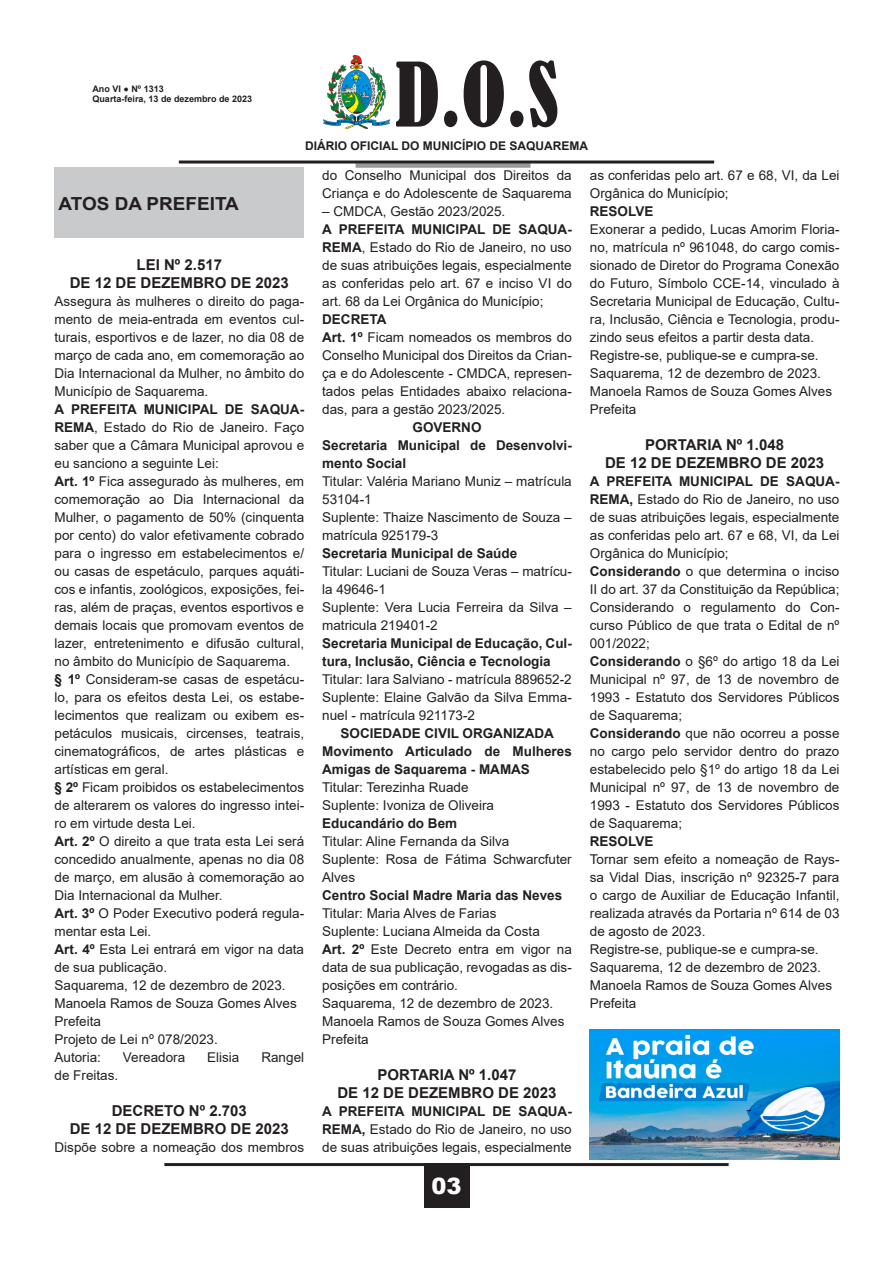
<style>
.page{position:relative;width:893px;height:1263px;background:#fff}
.page>*{position:absolute;margin:0;border:0;box-sizing:border-box;transform-origin:0 0}
.t1{font:condensed 82.5px "Bernard";color:#231f20}
.t2{font:900 22.5px "Arial";color:#fff}
.t3{font:700 18px "Arial";color:#231f20;scale:1.05 1}
.t4{font:700 15px "Arial";color:#231f20}
.t5{font:13.5px/18px "Arial";color:#231f20;text-align:justify}
.t6{font:700 13.5px/18px "Arial";color:#231f20}
.t7{font:700 12px "Arial";color:#231f20}
.t8{font:700 9px/10.8px "Arial";color:#231f20}
.s1{font-weight:700}
</style>
<div class="page">
<hr style="left:164px;top:1163px;width:565px;height:3px;background:#231f20">
<div style="left:424px;top:1163px;width:45px;height:45px;background:#231f20"></div>
<img style="left:324px;top:55px;width:65px;height:73px">
<div style="left:356px;top:163px;width:174px;height:5px;background:#97999c"></div>
<hr style="left:179px;top:161px;width:535px;height:3px;background:#231f20">
<div style="left:54px;top:168px;width:250px;height:70px;background:#c9cacc"></div>
<img style="left:590px;top:1029px;width:249px;height:131px">
<p class="t8" style="left:92px;top:83px;width:161px">Ano VI ● Nº 1313<br>Quarta-feira, 13 de dezembro de 2023</p>
<h1 class="t1" style="left:395px;top:47px;width:165px">D.O.S</h1>
<p class="t7" style="left:305px;top:137px;width:285px">DIÁRIO OFICIAL DO MUNICÍPIO DE SAQUAREMA</p>
<p class="t3" style="left:59px;top:190px;width:173px">ATOS DA PREFEITA</p>
<p class="t4" style="left:137px;top:254px;width:87px">LEI Nº 2.517</p>
<p class="t4" style="left:70px;top:272px;width:221px">DE 12 DE DEZEMBRO DE 2023</p>
<p class="t5" style="left:55px;top:292px;width:251px">Assegura às mulheres o direito do paga&shy;mento de meia-entrada em eventos cul&shy;turais, esportivos e de lazer, no dia 08 de março de cada ano, em comemoração ao Dia Internacional da Mulher, no âmbito do Município de Saquarema.</p>
<p class="t5" style="left:55px;top:400px;width:251px"><span class="s1">A PREFEITA MUNICIPAL DE SAQUA-REMA</span>, Estado do Rio de Janeiro. Faço saber que a Câmara Municipal aprovou e eu sanciono a seguinte Lei:</p>
<p class="t5" style="left:55px;top:472px;width:251px"><span class="s1">Art. 1º</span> Fica assegurado às mulheres, em comemoração ao Dia Internacional da Mulher, o pagamento de 50% (cinquenta por cento) do valor efetivamente cobrado para o ingresso em estabelecimentos e/ ou casas de espetáculo, parques aquáti&shy;cos e infantis, zoológicos, exposições, fei&shy;ras, além de praças, eventos esportivos e demais locais que promovam eventos de lazer, entretenimento e difusão cultural, no âmbito do Município de Saquarema.</p>
<p class="t5" style="left:55px;top:670px;width:251px"><span class="s1">§ 1º</span> Consideram-se casas de espetácu&shy;lo, para os efeitos desta Lei, os estabe&shy;lecimentos que realizam ou exibem es&shy;petáculos musicais, circenses, teatrais, cinematográficos, de artes plásticas e artísticas em geral.</p>
<p class="t5" style="left:55px;top:778px;width:251px"><span class="s1">§ 2º</span> Ficam proibidos os estabelecimentos de alterarem os valores do ingresso intei&shy;ro em virtude desta Lei.</p>
<p class="t5" style="left:55px;top:832px;width:251px"><span class="s1">Art. 2º</span> O direito a que trata esta Lei será concedido anualmente, apenas no dia 08 de março, em alusão à comemoração ao Dia Internacional da Mulher.</p>
<p class="t5" style="left:55px;top:904px;width:251px"><span class="s1">Art. 3º</span> O Poder Executivo poderá regula&shy;mentar esta Lei.</p>
<p class="t5" style="left:55px;top:940px;width:251px"><span class="s1">Art. 4º</span> Esta Lei entrará em vigor na data de sua publicação.</p>
<p class="t5" style="left:55px;top:976px;width:233px">Saquarema, 12 de dezembro de 2023.</p>
<p class="t5" style="left:55px;top:994px;width:244px">Manoela Ramos de Souza Gomes Alves</p>
<p class="t5" style="left:55px;top:1012px;width:48px">Prefeita</p>
<p class="t5" style="left:55px;top:1030px;width:165px">Projeto de Lei nº 078/2023.</p>
<p class="t5" style="left:55px;top:1048px;width:48px">Autoria:</p>
<p class="t5" style="left:123px;top:1048px;width:64px">Vereadora</p>
<p class="t5" style="left:207px;top:1048px;width:34px">Elisia</p>
<p class="t5" style="left:261px;top:1048px;width:44px">Rangel</p>
<p class="t5" style="left:55px;top:1066px;width:65px">de Freitas.</p>
<p class="t4" style="left:112px;top:1100px;width:137px">DECRETO Nº 2.703</p>
<p class="t4" style="left:70px;top:1118px;width:221px">DE 12 DE DEZEMBRO DE 2023</p>
<p class="t5" style="left:55px;top:1138px;width:251px">Dispõe sobre a nomeação dos membros</p>
<p class="t5" style="left:322px;top:166px;width:251px">do Conselho Municipal dos Direitos da<br>Criança e do Adolescente de Saquarema</p>
<p class="t5" style="left:322px;top:202px;width:185px">– CMDCA, Gestão 2023/2025.</p>
<p class="t5" style="left:322px;top:220px;width:251px"><span class="s1">A PREFEITA MUNICIPAL DE SAQUA-REMA</span>, Estado do Rio de Janeiro, no uso de suas atribuições legais, especialmente as conferidas pelo art. 67 e inciso VI do art. 68 da Lei Orgânica do Município;</p>
<p class="t6" style="left:322px;top:310px;width:66px">DECRETA</p>
<p class="t5" style="left:322px;top:328px;width:251px"><span class="s1">Art. 1º</span> Ficam nomeados os membros do Conselho Municipal dos Direitos da Crian&shy;ça e do Adolescente - CMDCA, represen&shy;tados pelas Entidades abaixo relaciona&shy;das, para a gestão 2023/2025.</p>
<p class="t6" style="left:412px;top:418px;width:71px">GOVERNO</p>
<p class="t6" style="left:322px;top:436px;width:251px">Secretaria Municipal de Desenvolvi&shy;mento Social</p>
<p class="t5" style="left:322px;top:472px;width:251px">Titular: Valéria Mariano Muniz – matrícula<br>53104-1</p>
<p class="t5" style="left:322px;top:508px;width:251px">Suplente: Thaize Nascimento de Souza – matrícula 925179-3</p>
<p class="t6" style="left:322px;top:544px;width:197px">Secretaria Municipal de Saúde</p>
<p class="t5" style="left:322px;top:562px;width:251px">Titular: Luciani de Souza Veras – matrícu&shy;la 49646-1</p>
<p class="t5" style="left:322px;top:598px;width:251px">Suplente: Vera Lucia Ferreira da Silva – matricula 219401-2</p>
<p class="t6" style="left:322px;top:634px;width:251px">Secretaria Municipal de Educação, Cul&shy;tura, Inclusão, Ciência e Tecnologia</p>
<p class="t5" style="left:322px;top:670px;width:251px">Titular: Iara Salviano - matrícula 889652-2</p>
<p class="t5" style="left:322px;top:688px;width:251px">Suplente: Elaine Galvão da Silva Emma&shy;nuel - matrícula 921173-2</p>
<p class="t6" style="left:340px;top:724px;width:215px">SOCIEDADE CIVIL ORGANIZADA</p>
<p class="t6" style="left:322px;top:742px;width:251px">Movimento Articulado de Mulheres<br>Amigas de Saquarema - MAMAS</p>
<p class="t5" style="left:322px;top:778px;width:148px">Titular: Terezinha Ruade</p>
<p class="t5" style="left:322px;top:796px;width:173px">Suplente: Ivoniza de Oliveira</p>
<p class="t6" style="left:322px;top:814px;width:137px">Educandário do Bem</p>
<p class="t5" style="left:322px;top:832px;width:189px">Titular: Aline Fernanda da Silva</p>
<p class="t5" style="left:322px;top:850px;width:251px">Suplente: Rosa de Fátima Schwarcfuter<br>Alves</p>
<p class="t6" style="left:322px;top:886px;width:242px">Centro Social Madre Maria das Neves</p>
<p class="t5" style="left:322px;top:904px;width:176px">Titular: Maria Alves de Farias</p>
<p class="t5" style="left:322px;top:922px;width:219px">Suplente: Luciana Almeida da Costa</p>
<p class="t5" style="left:322px;top:940px;width:251px"><span class="s1">Art. 2º</span> Este Decreto entra em vigor na data de sua publicação, revogadas as dis&shy;posições em contrário.</p>
<p class="t5" style="left:322px;top:994px;width:233px">Saquarema, 12 de dezembro de 2023.</p>
<p class="t5" style="left:322px;top:1012px;width:244px">Manoela Ramos de Souza Gomes Alves</p>
<p class="t5" style="left:322px;top:1030px;width:48px">Prefeita</p>
<p class="t4" style="left:378px;top:1064px;width:140px">PORTARIA Nº 1.047</p>
<p class="t4" style="left:337px;top:1082px;width:221px">DE 12 DE DEZEMBRO DE 2023</p>
<p class="t5" style="left:322px;top:1102px;width:251px"><span class="s1">A PREFEITA MUNICIPAL DE SAQUA-REMA,</span> Estado do Rio de Janeiro, no uso de suas atribuições legais, especialmente</p>
<h2 class="t2" style="left:431px;top:1170px;width:32px">03</h2>
<p class="t5" style="left:590px;top:166px;width:251px">as conferidas pelo art. 67 e 68, VI, da Lei<br>Orgânica do Município;</p>
<p class="t6" style="left:590px;top:202px;width:65px">RESOLVE</p>
<p class="t5" style="left:590px;top:220px;width:251px">Exonerar a pedido, Lucas Amorim Floria&shy;no, matrícula nº 961048, do cargo comis&shy;sionado de Diretor do Programa Conexão do Futuro, Símbolo CCE-14, vinculado à Secretaria Municipal de Educação, Cultu&shy;ra, Inclusão, Ciência e Tecnologia, produ&shy;zindo seus efeitos a partir desta data.</p>
<p class="t5" style="left:590px;top:346px;width:230px">Registre-se, publique-se e cumpra-se.</p>
<p class="t5" style="left:590px;top:364px;width:233px">Saquarema, 12 de dezembro de 2023.</p>
<p class="t5" style="left:590px;top:382px;width:244px">Manoela Ramos de Souza Gomes Alves</p>
<p class="t5" style="left:590px;top:400px;width:48px">Prefeita</p>
<p class="t4" style="left:645px;top:434px;width:140px">PORTARIA Nº 1.048</p>
<p class="t4" style="left:605px;top:452px;width:221px">DE 12 DE DEZEMBRO DE 2023</p>
<p class="t5" style="left:590px;top:472px;width:251px"><span class="s1">A PREFEITA MUNICIPAL DE SAQUA-REMA,</span> Estado do Rio de Janeiro, no uso de suas atribuições legais, especialmente as conferidas pelo art. 67 e 68, VI, da Lei Orgânica do Município;</p>
<p class="t5" style="left:590px;top:562px;width:251px"><span class="s1">Considerando</span> o que determina o inciso<br>II do art. 37 da Constituição da República;</p>
<p class="t5" style="left:590px;top:598px;width:251px">Considerando o regulamento do Con&shy;curso Público de que trata o Edital de nº 001/2022;</p>
<p class="t5" style="left:590px;top:652px;width:251px"><span class="s1">Considerando</span> o §6º do artigo 18 da Lei Municipal nº 97, de 13 de novembro de 1993 - Estatuto dos Servidores Públicos de Saquarema;</p>
<p class="t5" style="left:590px;top:724px;width:251px"><span class="s1">Considerando</span> que não ocorreu a posse no cargo pelo servidor dentro do prazo estabelecido pelo §1º do artigo 18 da Lei Municipal nº 97, de 13 de novembro de 1993 - Estatuto dos Servidores Públicos de Saquarema;</p>
<p class="t6" style="left:590px;top:832px;width:65px">RESOLVE</p>
<p class="t5" style="left:590px;top:850px;width:251px">Tornar sem efeito a nomeação de Rays&shy;sa Vidal Dias, inscrição nº 92325-7 para o cargo de Auxiliar de Educação Infantil, realizada através da Portaria nº 614 de 03 de agosto de 2023.</p>
<p class="t5" style="left:590px;top:940px;width:230px">Registre-se, publique-se e cumpra-se.</p>
<p class="t5" style="left:590px;top:958px;width:233px">Saquarema, 12 de dezembro de 2023.</p>
<p class="t5" style="left:590px;top:976px;width:244px">Manoela Ramos de Souza Gomes Alves</p>
<p class="t5" style="left:590px;top:994px;width:48px">Prefeita</p>
</div>
